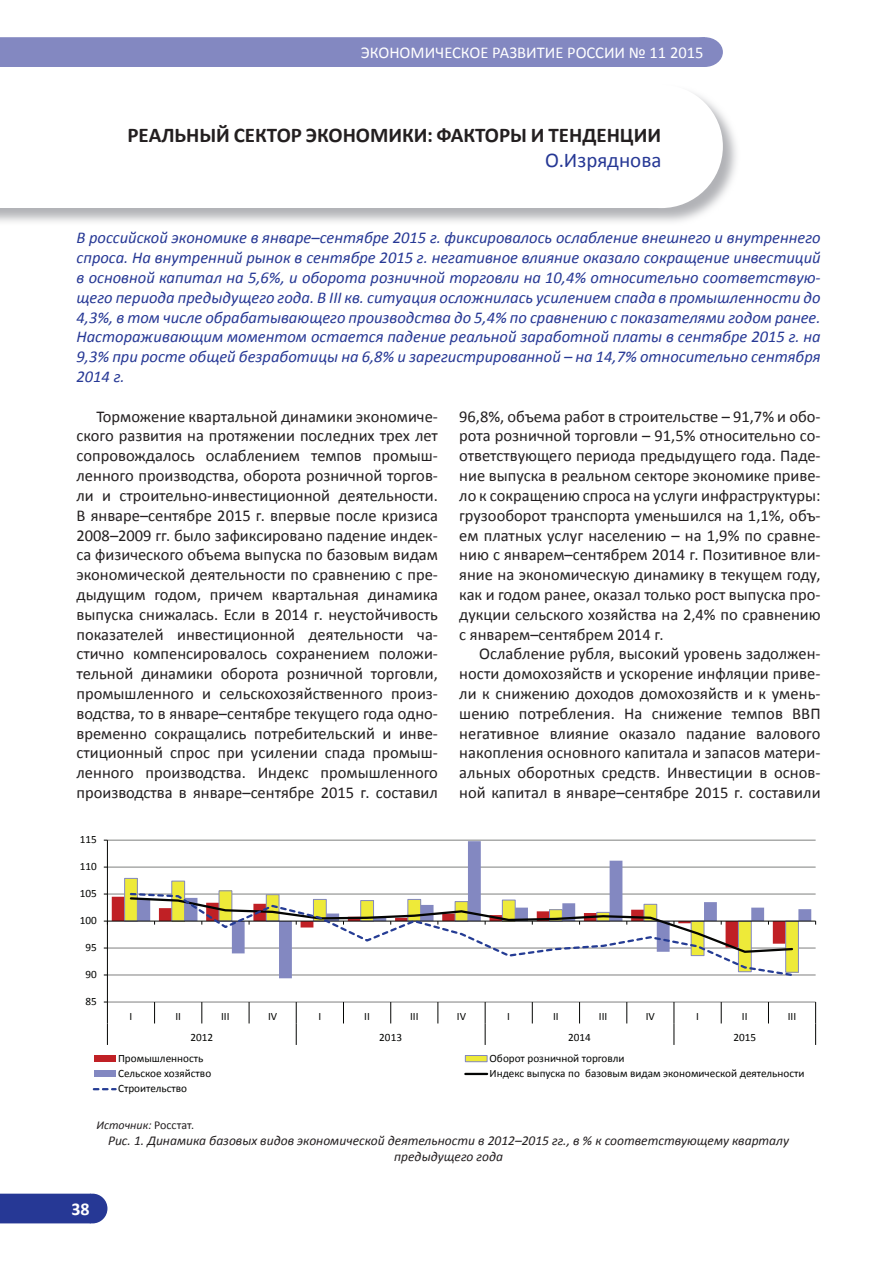
<style>
.page{position:relative;width:893px;height:1263px;background:#fff}
.page>*{position:absolute;margin:0;border:0;box-sizing:border-box;transform-origin:0 0}
.t1{font:700 21px "Calibri";color:#231f20}
.t2{font:21px "Calibri";color:#263895}
.t3{font:700 18px "Calibri";color:#fff}
.t4{font:16.5px/19.8px "Calibri";color:#231f20;text-align:justify}
.t5{font:italic 16.5px/19.8px "Calibri";color:#263895;text-align:justify}
.t6{font:16.5px "Calibri";color:#fff}
.t7{font:italic 13.5px/16.2px "Calibri";color:#231f20;text-align:center}
.t8{font:italic 12px "Calibri";color:#231f20}
.t9{font:11.25px "Calibri";color:#040503}
.s1{font-style:normal}
</style>
<div class="page">
<div style="left:687px;top:38px;width:35px;height:28px;background:#8388c1;border-radius:50%"></div>
<div style="left:687px;top:37px;width:36px;height:30px;border:2px solid #8388c1;border-radius:50%"></div>
<div style="left:0;top:37px;width:705px;height:30px;background:#8388c1"></div>
<div style="left:78px;top:1194px;width:29px;height:29px;background:#263895;border-radius:50%"></div>
<div style="left:78px;top:1194px;width:29px;height:29px;border:2px solid #263895;border-radius:50%"></div>
<div style="left:0;top:1194px;width:91px;height:29px;background:#263895"></div>
<hr style="left:107px;top:1002px;width:709px;height:1px;background:#7f807f">
<hr style="left:107px;top:975px;width:709px;height:1px;background:#7f807f">
<hr style="left:107px;top:948px;width:709px;height:1px;background:#7f807f">
<hr style="left:107px;top:894px;width:709px;height:1px;background:#7f807f">
<hr style="left:107px;top:867px;width:709px;height:1px;background:#7f807f">
<hr style="left:107px;top:840px;width:709px;height:1px;background:#7f807f">
<div style="left:125px;top:878px;width:12px;height:43px;background:#eeea39"></div>
<div style="left:125px;top:878px;width:12px;height:43px;border:1px solid #8388c1"></div>
<svg style="left:137px;top:841px;width:674px;height:137px"></svg>
<hr style="left:107px;top:840px;width:1px;height:162px;background:#040503">
<hr style="left:107px;top:921px;width:709px;height:1px;background:#040503">
<svg style="left:154px;top:1002px;width:1px;height:21px"></svg>
<svg style="left:202px;top:1003px;width:1px;height:20px"></svg>
<svg style="left:249px;top:1002px;width:1px;height:21px"></svg>
<svg style="left:343px;top:1002px;width:1px;height:21px"></svg>
<svg style="left:390px;top:1002px;width:1px;height:21px"></svg>
<svg style="left:438px;top:1002px;width:1px;height:21px"></svg>
<svg style="left:532px;top:1002px;width:1px;height:21px"></svg>
<svg style="left:579px;top:1002px;width:1px;height:21px"></svg>
<svg style="left:626px;top:1002px;width:1px;height:21px"></svg>
<svg style="left:721px;top:1002px;width:1px;height:21px"></svg>
<svg style="left:768px;top:1002px;width:1px;height:21px"></svg>
<svg style="left:104px;top:1002px;width:4px;height:43px"></svg>
<svg style="left:296px;top:1002px;width:1px;height:43px"></svg>
<svg style="left:485px;top:1002px;width:1px;height:43px"></svg>
<svg style="left:674px;top:1002px;width:1px;height:43px"></svg>
<svg style="left:815px;top:1002px;width:1px;height:43px"></svg>
<svg style="left:104px;top:894px;width:25px;height:60px"></svg>
<svg style="left:129px;top:892px;width:666px;height:85px"></svg>
<div style="left:94px;top:1055px;width:22px;height:7px;background:#c02025"></div>
<div style="left:465px;top:1055px;width:22px;height:7px;background:#eeea39"></div>
<div style="left:465px;top:1055px;width:22px;height:7px;border:1px solid #8388c1"></div>
<div style="left:94px;top:1071px;width:22px;height:6px;background:#8388c1"></div>
<hr style="left:465px;top:1073px;width:22px;height:2px;background:#040503">
<svg style="left:94px;top:1088px;width:22px;height:2px"></svg>
<svg style="left:0;top:93px;width:737px;height:129px"></svg>
<div style="left:600px;top:85px;width:123px;height:123px;background:#fff;border-radius:50%"></div>
<div style="left:0;top:85px;width:661px;height:123px;background:#fff"></div>
<p class="t6" style="left:361px;top:42px;width:344px">ЭКОНОМИЧЕСКОЕ РАЗВИТИЕ РОССИИ № 11 2015</p>
<p class="t1" style="left:127px;top:121px;width:535px">реальный сектор экономики: факторы и тенденции</p>
<p class="t2" style="left:545px;top:147px;width:118px">О.Изряднова</p>
<p class="t5" style="left:77px;top:227px;width:746px">В российской экономике в январе–сентябре 2015 г. фиксировалось ослабление внешнего и внутреннего спроса. На внутренний рынок в сентябре 2015 г. негативное влияние оказало сокращение инвестиций в основной капитал на 5,6%, и оборота розничной торговли на 10,4% относительно соответствую&shy;щего периода предыдущего года. В III кв. ситуация осложнилась усилением спада в промышленности до 4,3%, в том числе обрабатывающего производства до 5,4% по сравнению с показателями годом ранее.<br>Настораживающим моментом остается падение реальной заработной платы в сентябре 2015 г. на 9,3% при росте общей безработицы на 6,8% и зарегистрированной – на 14,7% относительно сентября 2014 г.</p>
<p class="t4" style="left:459px;top:406px;width:363px">96,8%, объема работ в строительстве – 91,7% и обо&shy;рота розничной торговли – 91,5% относительно со&shy;ответствующего периода предыдущего года. Паде&shy;ние выпуска в реальном секторе экономике приве&shy;ло к сокращению спроса на услуги инфраструктуры: грузооборот транспорта уменьшился на 1,1%, объ&shy;ем платных услуг населению – на 1,9% по сравне&shy;нию с январем–сентябрем 2014 г. Позитивное вли&shy;яние на экономическую динамику в текущем году, как и годом ранее, оказал только рост выпуска про&shy;дукции сельского хозяйства на 2,4% по сравнению с январем–сентябрем 2014 г.</p>
<p class="t4" style="left:459px;top:644px;width:363px;text-indent:20px">Ослабление рубля, высокий уровень задолжен&shy;ности домохозяйств и ускорение инфляции приве&shy;ли к снижению доходов домохозяйств и к умень&shy;шению потребления. На снижение темпов ВВП негативное влияние оказало падание валового накопления основного капитала и запасов матери&shy;альных оборотных средств. Инвестиции в основ&shy;ной капитал в январе–сентябре 2015 г. составили</p>
<p class="t4" style="left:77px;top:406px;width:363px;text-indent:20px">Торможение квартальной динамики экономиче&shy;ского развития на протяжении последних трех лет сопровождалось ослаблением темпов промыш&shy;ленного производства, оборота розничной торгов&shy;ли и строительно-инвестиционной деятельности.<br>В январе–сентябре 2015 г. впервые после кризиса 2008–2009 гг. было зафиксировано падение индек&shy;са физического объема выпуска по базовым видам экономической деятельности по сравнению с пре&shy;дыдущим годом, причем квартальная динамика выпуска снижалась. Если в 2014 г. неустойчивость показателей инвестиционной деятельности ча&shy;стично компенсировалось сохранением положи&shy;тельной динамики оборота розничной торговли, промышленного и сельскохозяйственного произ&shy;водства, то в январе–сентябре текущего года одно&shy;временно сокращались потребительский и инве&shy;стиционный спрос при усилении спада промыш&shy;ленного производства. Индекс промышленного производства в январе–сентябре 2015 г. составил</p>
<p class="t9" style="left:80px;top:832px;width:19px">115</p>
<p class="t9" style="left:80px;top:859px;width:19px">110</p>
<p class="t9" style="left:80px;top:886px;width:19px">105</p>
<p class="t9" style="left:80px;top:913px;width:19px">100</p>
<p class="t9" style="left:86px;top:940px;width:13px">95</p>
<p class="t9" style="left:86px;top:967px;width:13px">90</p>
<p class="t9" style="left:86px;top:994px;width:13px">85</p>
<p class="t9" style="left:130px;top:1009px;width:4px">I</p>
<p class="t9" style="left:175px;top:1009px;width:7px">II</p>
<p class="t9" style="left:221px;top:1009px;width:10px">III</p>
<p class="t9" style="left:268px;top:1009px;width:11px">IV</p>
<p class="t9" style="left:318px;top:1009px;width:4px">I</p>
<p class="t9" style="left:364px;top:1009px;width:7px">II</p>
<p class="t9" style="left:410px;top:1009px;width:10px">III</p>
<p class="t9" style="left:457px;top:1009px;width:11px">IV</p>
<p class="t9" style="left:507px;top:1009px;width:4px">I</p>
<p class="t9" style="left:553px;top:1009px;width:7px">II</p>
<p class="t9" style="left:599px;top:1009px;width:10px">III</p>
<p class="t9" style="left:646px;top:1009px;width:11px">IV</p>
<p class="t9" style="left:696px;top:1009px;width:4px">I</p>
<p class="t9" style="left:742px;top:1009px;width:7px">II</p>
<p class="t9" style="left:788px;top:1009px;width:10px">III</p>
<p class="t9" style="left:190px;top:1030px;width:24px">2012</p>
<p class="t9" style="left:379px;top:1030px;width:24px">2013</p>
<p class="t9" style="left:568px;top:1030px;width:24px">2014</p>
<p class="t9" style="left:733px;top:1030px;width:24px">2015</p>
<p class="t9" style="left:118px;top:1051px;width:87px">Промышленность</p>
<p class="t9" style="left:489px;top:1051px;width:137px">Оборот розничной торговли</p>
<p class="t9" style="left:118px;top:1066px;width:95px">Сельское хозяйство</p>
<p class="t9" style="left:489px;top:1066px;width:317px">Индекс выпуска по базовым видам экономической деятельности</p>
<p class="t9" style="left:118px;top:1081px;width:71px">Строительство</p>
<p class="t8" style="left:96px;top:1117px;width:99px">Источник: <span class="s1">Росстат.</span></p>
<p class="t7" style="left:108px;top:1132px;width:683px">Рис. 1. Динамика базовых видов экономической деятельности в 2012–2015 гг., в % к соответствующему кварталу предыдущего года</p>
<p class="t3" style="left:71px;top:1198px;width:20px">38</p>
</div>
